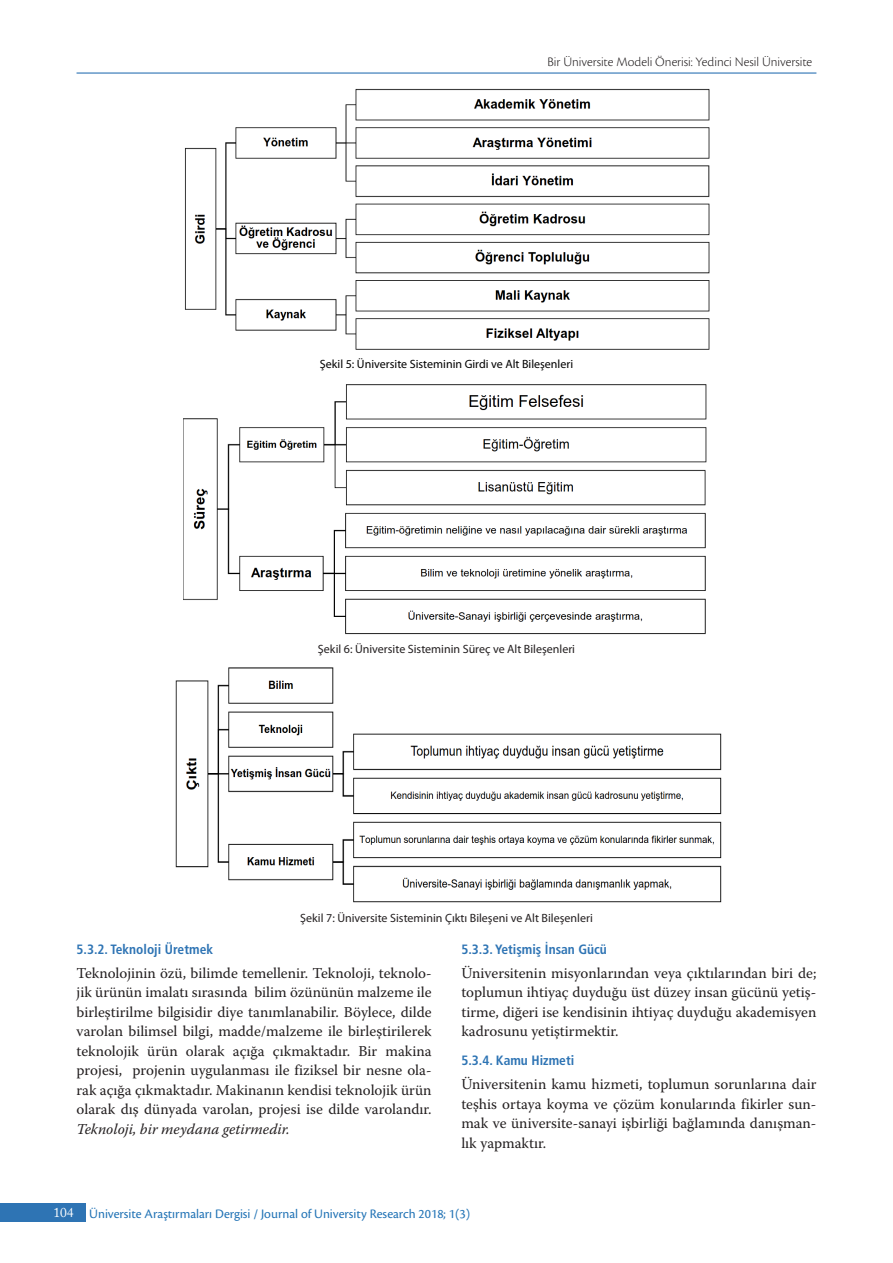
<style>
.page{position:relative;width:893px;height:1263px;background:#fff}
.page>*{position:absolute;margin:0;border:0;box-sizing:border-box;transform-origin:0 0}
.Metin{font:15px/19.5px "Warnock Pro";color:#231f20;text-align:justify}
.t1{font:13.5px "Cronos Pro";color:#2374b6}
.Başlık-2a{font:700 condensed 13.5px "Frutiger LT Std";color:#2e74b4}
.t2{font:300 13.5px "Cronos Pro";color:#231f20}
.ResimYaz{font:12px "Myriad Pro";color:#231f20}
.ResimYaz-2{font:12px "Myriad Pro";color:#000}
.s1{font-style:italic}
.s2{font-family:"Adobe Caslon Pro";color:#fff}
</style>
<div class="page">
<img style="left:185px;top:88px;width:525px;height:262px">
<img style="left:183px;top:384px;width:524px;height:251px">
<img style="left:175px;top:667px;width:547px;height:236px">
<div style="left:0;top:1203px;width:85px;height:18px;background:#2e74b4"></div>
<hr style="left:77px;top:72px;width:739px;height:2px;background:#2e74b4">
<p class="t2" style="left:547px;top:54px;width:266px">Bir Üniversite Modeli Önerisi: Yedinci Nesil Üniversite</p>
<p class="ResimYaz-2" style="left:320px;top:356px;width:255px">Şekil 5: Üniversite Sisteminin Girdi ve Alt Bileşenleri</p>
<p class="ResimYaz" style="left:318px;top:641px;width:259px">Şekil 6: Üniversite Sisteminin Süreç ve Alt Bileşenleri</p>
<p class="ResimYaz" style="left:300px;top:911px;width:294px">Şekil 7: Üniversite Sisteminin Çıktı Bileşeni ve Alt Bileşenleri</p>
<p class="Başlık-2a" style="left:77px;top:941px;width:138px">5.3.2. Teknoloji Üretmek</p>
<p class="Metin" style="left:77px;top:963px;width:357px">Teknolojinin özü, bilimde temellenir. Teknoloji, teknolo&shy;jik ürünün imalatı sırasında bilim özününün malzeme ile birleştirilme bilgisidir diye tanımlanabilir. Böylece, dilde varolan bilimsel bilgi, madde/malzeme ile birleştirilerek teknolojik ürün olarak açığa çıkmaktadır. Bir makina projesi, projenin uygulanması ile fiziksel bir nesne ola&shy;rak açığa çıkmaktadır. Makinanın kendisi teknolojik ürün olarak dış dünyada varolan, projesi ise dilde varolandır.<br><span class="s1">Teknoloji, bir meydana getirmedir.</span></p>
<p class="Başlık-2a" style="left:461px;top:941px;width:147px">5.3.3. Yetişmiş İnsan Gücü</p>
<p class="Metin" style="left:461px;top:963px;width:357px">Üniversitenin misyonlarından veya çıktılarından biri de; toplumun ihtiyaç duyduğu üst düzey insan gücünü yetiş&shy;tirme, diğeri ise kendisinin ihtiyaç duyduğu akademisyen kadrosunu yetiştirmektir.</p>
<p class="Başlık-2a" style="left:461px;top:1053px;width:114px">5.3.4. Kamu Hizmeti</p>
<p class="Metin" style="left:461px;top:1074px;width:357px">Üniversitenin kamu hizmeti, toplumun sorunlarına dair teşhis ortaya koyma ve çözüm konularında fikirler sun&shy;mak ve üniversite-sanayi işbirliği bağlamında danışman&shy;lık yapmaktır.</p>
<p class="t1" style="left:53px;top:1205px;width:418px"><span class="s2">104</span> Üniversite Araştırmaları Dergisi / Journal of University Research 2018; 1(3)</p>
</div>
